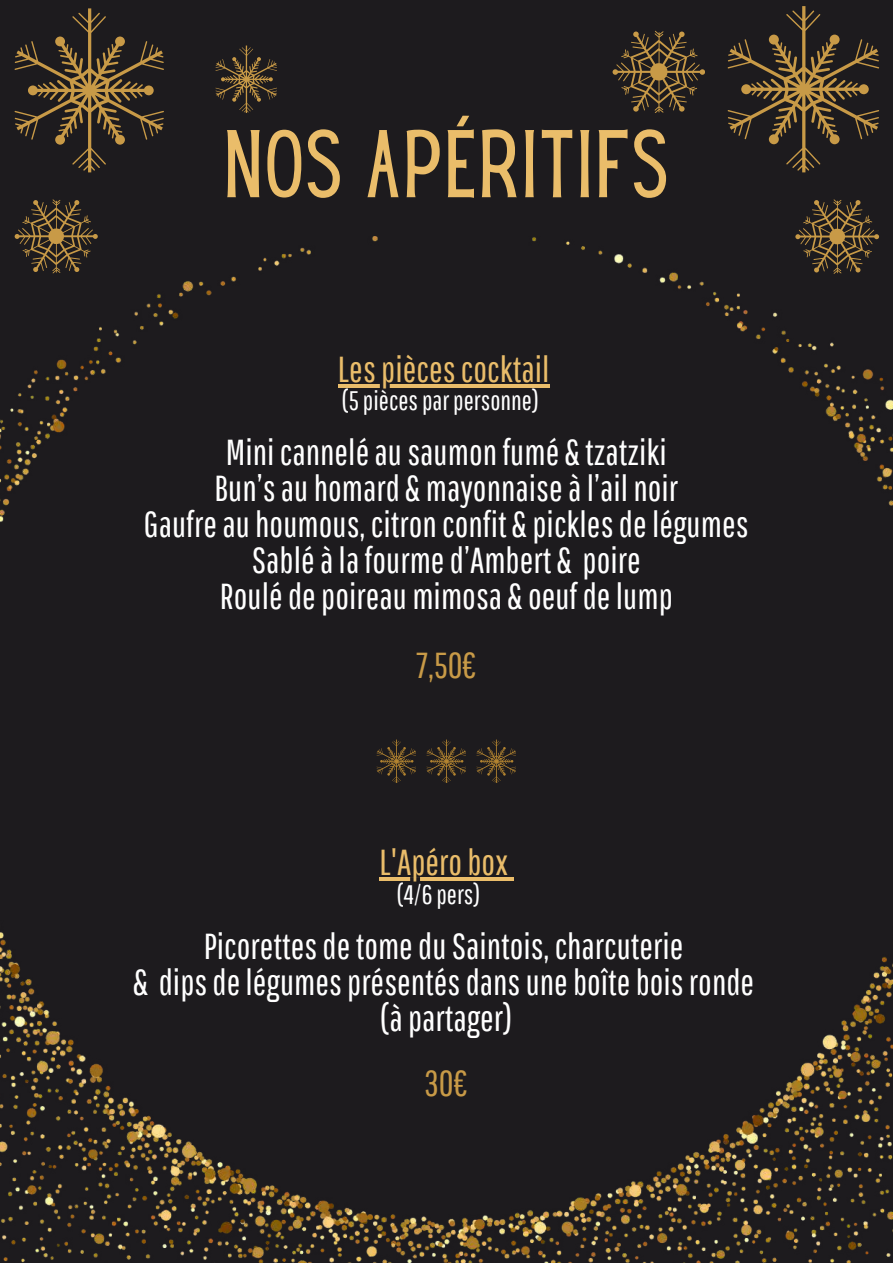
<style>
.page{position:relative;width:893px;height:1264px;background:#fff}
.page>*{position:absolute;margin:0;border:0;box-sizing:border-box;transform-origin:0 0}
.t1{font:83.85px "Hey Gotcha";letter-spacing:.04em;color:#eabd6a}
.t2{font:36.15px/36px "Pathway Gothic One";color:#fff;text-align:center}
.t3{font:36.15px "Pathway Gothic One";color:#eabd6a}
.t4{font:36.15px "Pathway Gothic One";color:#c89a47}
.t5{font:26.85px "Pathway Gothic One";color:#fff}
</style>
<div class="page">
<div style="left:0;top:0;width:892px;height:1262px;background:#1d1b1e"></div>
<img style="left:0;top:237px;width:892px;height:1025px">
<svg style="left:15px;top:8px;width:149px;height:164px"></svg>
<svg style="left:727px;top:6px;width:152px;height:166px"></svg>
<svg style="left:215px;top:46px;width:62px;height:67px"></svg>
<svg style="left:612px;top:31px;width:92px;height:82px"></svg>
<svg style="left:15px;top:199px;width:83px;height:74px"></svg>
<svg style="left:795px;top:199px;width:84px;height:75px"></svg>
<hr style="left:338px;top:384px;width:211px;height:3px;background:#eabd6a">
<hr style="left:379px;top:877px;width:129px;height:4px;background:#eabd6a">
<svg style="left:508px;top:877px;width:5px;height:4px"></svg>
<svg style="left:426px;top:739px;width:40px;height:44px"></svg>
<svg style="left:476px;top:739px;width:40px;height:44px"></svg>
<svg style="left:376px;top:739px;width:40px;height:44px"></svg>
<h1 class="t1" style="left:224px;top:130px;width:445px">NOS APÉRITIFS</h1>
<p class="t3" style="left:338px;top:347px;width:213px">Lespiècescocktail</p>
<p class="t5" style="left:342px;top:384px;width:199px">(5piècesparpersonne)</p>
<p class="t2" style="left:144px;top:433px;width:606px">Minicanneléausaumonfumé &amp; tzatziki Bun’sauhomard &amp;mayonnaiseàl’ailnoir Gaufreauhoumous,citronconfit &amp; picklesdelégumes Sabléàlafourmed’Ambert &amp; poire Roulédepoireaumimosa &amp; oeufdelump</p>
<p class="t4" style="left:416px;top:643px;width:62px">7,50€</p>
<p class="t3" style="left:379px;top:840px;width:130px">L'Apérobox</p>
<p class="t5" style="left:397px;top:877px;width:85px">(4/6 pers)</p>
<p class="t2" style="left:133px;top:926px;width:622px">PicorettesdetomeduSaintois,charcuterie<br>&amp; dipsdelégumesprésentésdansuneboîteboisronde (àpartager)</p>
<p class="t4" style="left:424px;top:1061px;width:45px">30€</p>
</div>
